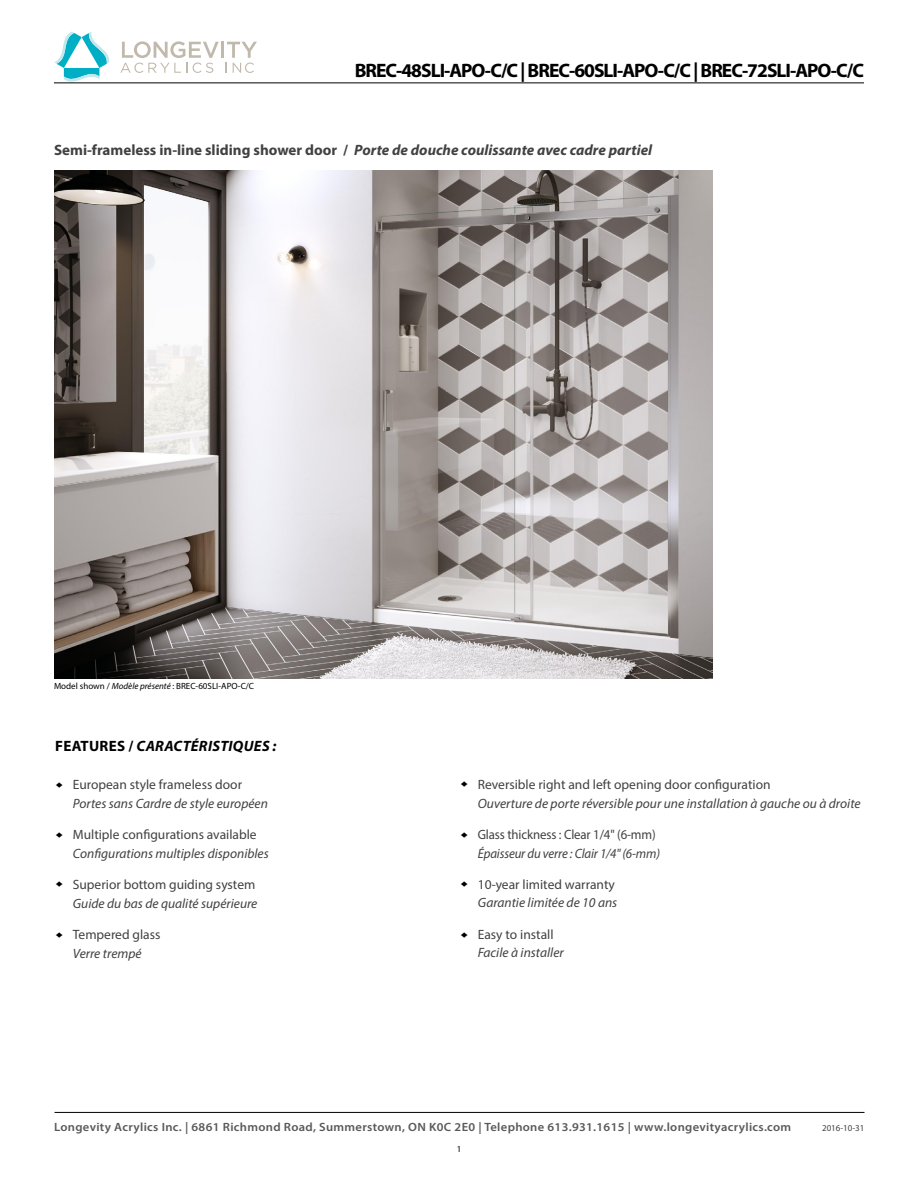
<style>
.page{position:relative;width:918px;height:1188px;background:#fff}
.page>*{position:absolute;margin:0;border:0;box-sizing:border-box;transform-origin:0 0}
.t1{font:700 19.5px "Myriad Pro";letter-spacing:-.05em;color:#000}
.t2{font:italic 700 15px "Myriad Pro";color:#414042}
.t3{font:italic 700 15px "Myriad Pro";letter-spacing:.02em;color:#000}
.t4{font:italic 13.5px "Myriad Pro";color:#414042}
.t5{font:13.5px "Myriad Pro";color:#414042}
.t6{font:italic 13.5px "Myriad Pro";color:#414042;scale:.95 1}
.t7{font:13.5px "Myriad Pro";color:#414042;scale:.95 1}
.t8{font:600 12px "Myriad Pro";letter-spacing:.025em;color:#58595b;scale:1.05 1}
.t9{font:10.8px "Arial";color:#000;scale:1.11 1}
.t10{font:9px "Myriad Pro";color:#000}
.t11{font:9px "Myriad Pro";color:#414042}
.s1{font-style:normal}
.s2{font-style:italic}
</style>
<div class="page">
<img style="left:54px;top:171px;width:659px;height:507px">
<hr style="left:221px;top:42px;width:3px;height:16px;background:#c1b9ab">
<svg style="left:120px;top:41px;width:99px;height:32px"></svg>
<svg style="left:226px;top:42px;width:31px;height:31px"></svg>
<svg style="left:54px;top:32px;width:57px;height:52px"></svg>
<hr style="left:54px;top:82px;width:810px;height:1px;background:#000">
<hr style="left:55px;top:1112px;width:810px;height:1px;background:#000">
<h1 class="t1" style="left:355px;top:57px;width:511px">BREC-48SLI-APO-C/C | BREC-60SLI-APO-C/C | BREC-72SLI-APO-C/C</h1>
<p class="t2" style="left:54px;top:140px;width:600px"><span class="s1">Semi-frameless in-line sliding shower door /</span> Porte de douche coulissante avec cadre partiel</p>
<p class="t10" style="left:54px;top:680px;width:202px">Model shown / <span class="s2">Modèle présenté</span> : BREC-60SLI-APO-C/C</p>
<p class="t3" style="left:55px;top:737px;width:223px"><span class="s1">FEATURES /</span> CARACTÉRISTIQUES :</p>
<p class="t9" style="left:67px;top:782px;width:7px;rotate:90deg">♦</p>
<p class="t5" style="left:73px;top:776px;width:171px">European style frameless door</p>
<p class="t4" style="left:73px;top:795px;width:197px">Portes sans Cardre de style européen</p>
<p class="t9" style="left:472px;top:781px;width:7px;rotate:90deg">♦</p>
<p class="t5" style="left:478px;top:776px;width:294px">Reversible right and left opening door configuration</p>
<p class="t4" style="left:478px;top:795px;width:384px">Ouverture de porte réversible pour une installation à gauche ou à droite</p>
<p class="t9" style="left:67px;top:832px;width:7px;rotate:90deg">♦</p>
<p class="t5" style="left:73px;top:826px;width:185px">Multiple configurations available</p>
<p class="t4" style="left:73px;top:845px;width:197px">Configurations multiples disponibles</p>
<p class="t9" style="left:472px;top:832px;width:7px;rotate:90deg">♦</p>
<p class="t7" style="left:478px;top:826px;width:189px">Glass thickness : Clear 1/4" (6-mm)</p>
<p class="t6" style="left:478px;top:845px;width:193px">Épaisseur du verre : Clair 1/4" (6-mm)</p>
<p class="t9" style="left:67px;top:881px;width:7px;rotate:90deg">♦</p>
<p class="t5" style="left:73px;top:876px;width:184px">Superior bottom guiding system</p>
<p class="t4" style="left:73px;top:895px;width:186px">Guide du bas de qualité supérieure</p>
<p class="t9" style="left:472px;top:881px;width:7px;rotate:90deg">♦</p>
<p class="t5" style="left:478px;top:876px;width:139px">10-year limited warranty</p>
<p class="t4" style="left:478px;top:895px;width:141px">Garantie limitée de 10 ans</p>
<p class="t9" style="left:67px;top:932px;width:7px;rotate:90deg">♦</p>
<p class="t5" style="left:73px;top:926px;width:89px">Tempered glass</p>
<p class="t4" style="left:73px;top:945px;width:70px">Verre trempé</p>
<p class="t9" style="left:472px;top:932px;width:7px;rotate:90deg">♦</p>
<p class="t5" style="left:478px;top:926px;width:77px">Easy to install</p>
<p class="t4" style="left:478px;top:945px;width:87px">Facile à installer</p>
<p class="t8" style="left:54px;top:1119px;width:704px">Longevity Acrylics Inc. | 6861 Richmond Road, Summerstown, ON K0C 2E0 | Telephone 613.931.1615 | www.longevityacrylics.com</p>
<p class="t11" style="left:822px;top:1122px;width:44px">2016-10-31</p>
<p class="t10" style="left:457px;top:1143px;width:6px">1</p>
</div>
